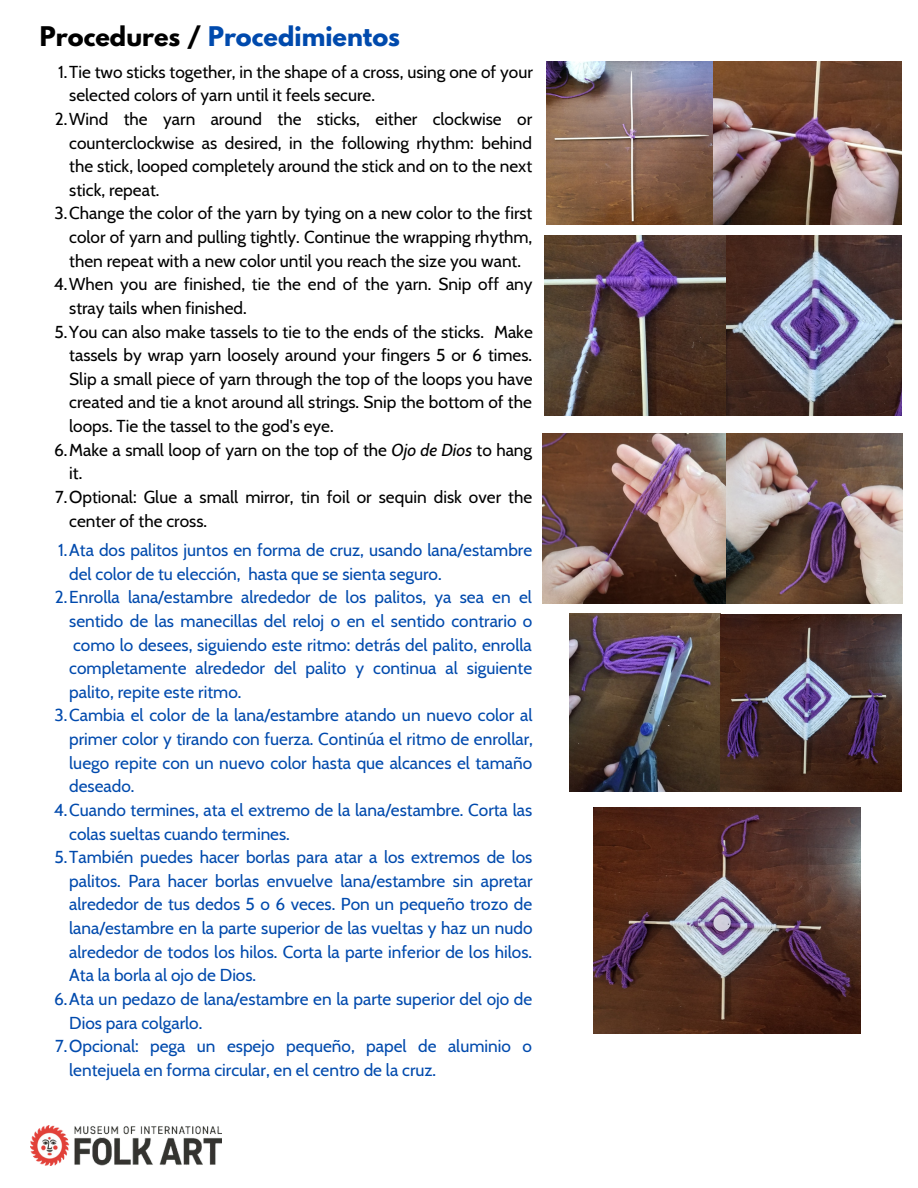
<style>
.page{position:relative;width:918px;height:1188px;background:#fff}
.page>*{position:absolute;margin:0;border:0;box-sizing:border-box;transform-origin:0 0}
.t1{font:700 24px "League Spartan";color:#004aad}
.t2{font:17.25px/23.7px "Cabin";color:#004aad}
.t3{font:17.25px/23.7px "Cabin";color:#000}
.s1{color:#000}
.s2{font-style:italic}
</style>
<div class="page">
<img style="left:30px;top:1126px;width:191px;height:39px">
<img style="left:547px;top:61px;width:354px;height:164px">
<img style="left:544px;top:236px;width:357px;height:180px">
<img style="left:543px;top:434px;width:359px;height:169px">
<img style="left:570px;top:614px;width:332px;height:178px">
<img style="left:593px;top:807px;width:268px;height:226px">
<p class="t1" style="left:40px;top:24px;width:362px"><span class="s1">Procedures /</span> Procedimientos</p>
<p class="t3" style="left:69px;top:60px;width:465px;text-indent:-11px">1.Tie two sticks together, in the shape of a cross, using one of your selected colors of yarn until it feels secure.</p>
<p class="t3" style="left:69px;top:107px;width:465px;text-align:justify;text-indent:-14px">2.Wind the yarn around the sticks, either clockwise or counterclockwise as desired, in the following rhythm: behind the stick, looped completely around the stick and on to the next stick, repeat.</p>
<p class="t3" style="left:69px;top:201px;width:465px;text-align:justify;text-indent:-15px">3.Change the color of the yarn by tying on a new color to the first color of yarn and pulling tightly. Continue the wrapping rhythm, then repeat with a new color until you reach the size you want.</p>
<p class="t3" style="left:69px;top:272px;width:465px;text-indent:-15px">4.When you are finished, tie the end of the yarn. Snip off any stray tails when finished.</p>
<p class="t3" style="left:69px;top:320px;width:465px;text-align:justify;text-indent:-15px">5.You can also make tassels to tie to the ends of the sticks. Make tassels by wrap yarn loosely around your fingers 5 or 6 times.<br>Slip a small piece of yarn through the top of the loops you have created and tie a knot around all strings. Snip the bottom of the loops. Tie the tassel to the god's eye.</p>
<p class="t3" style="left:69px;top:438px;width:464px;text-indent:-15px">6.Make a small loop of yarn on the top of the <span class="s2">Ojo de Dios</span> to hang it.</p>
<p class="t3" style="left:69px;top:485px;width:464px;text-indent:-14px">7.Optional: Glue a small mirror, tin foil or sequin disk over the center of the cross.</p>
<p class="t2" style="left:69px;top:538px;width:464px;text-indent:-11px">1.Ata dos palitos juntos en forma de cruz, usando lana/estambre del color de tu elección, hasta que se sienta seguro.</p>
<p class="t2" style="left:69px;top:585px;width:465px;text-align:justify;text-indent:-14px">2.Enrolla lana/estambre alrededor de los palitos, ya sea en el sentido de las manecillas del reloj o en el sentido contrario o como lo desees, siguiendo este ritmo: detrás del palito, enrolla completamente alrededor del palito y continua al siguiente palito, repite este ritmo.</p>
<p class="t2" style="left:69px;top:703px;width:465px;text-align:justify;text-indent:-15px">3.Cambia el color de la lana/estambre atando un nuevo color al primer color y tirando con fuerza. Continúa el ritmo de enrollar, luego repite con un nuevo color hasta que alcances el tamaño deseado.</p>
<p class="t2" style="left:69px;top:798px;width:464px;text-indent:-15px">4.Cuando termines, ata el extremo de la lana/estambre. Corta las colas sueltas cuando termines.</p>
<p class="t2" style="left:69px;top:845px;width:465px;text-align:justify;text-indent:-15px">5.También puedes hacer borlas para atar a los extremos de los palitos. Para hacer borlas envuelve lana/estambre sin apretar alrededor de tus dedos 5 o 6 veces. Pon un pequeño trozo de lana/estambre en la parte superior de las vueltas y haz un nudo alrededor de todos los hilos. Corta la parte inferior de los hilos.<br>Ata la borla al ojo de Dios.</p>
<p class="t2" style="left:69px;top:987px;width:465px;text-indent:-15px">6.Ata un pedazo de lana/estambre en la parte superior del ojo de<br>Dios para colgarlo.</p>
<p class="t2" style="left:69px;top:1034px;width:464px;text-indent:-14px">7.Opcional: pega un espejo pequeño, papel de aluminio o lentejuela en forma circular, en el centro de la cruz.</p>
</div>
